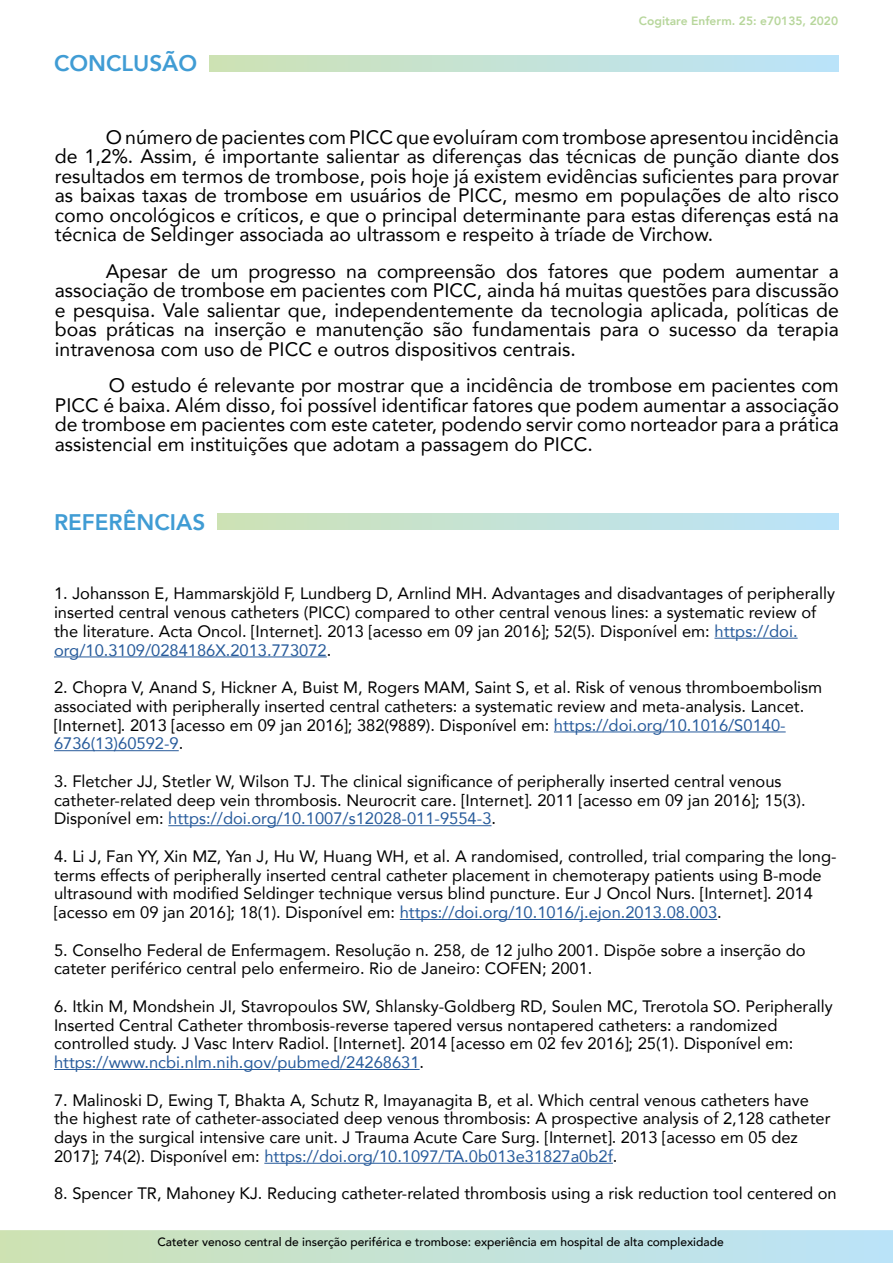
<style>
.page{position:relative;width:893px;height:1263px;background:#fff}
.page>*{position:absolute;margin:0;border:0;box-sizing:border-box;transform-origin:0 0}
.t1{font:800 22.5px "Avenir";color:#409cd4}
.t2{font:19.5px/19.5px "Avenir";color:#000;text-align:justify}
.t3{font:16.5px/18.8px "Avenir";color:#000}
.t4{font:500 12px "Avenir";color:#000}
.t5{font:800 12px "Avenir";color:#b7d69b}
.s1{color:#275b9b}
</style>
<div class="page">
<svg style="left:0;top:1230px;width:893px;height:33px"></svg>
<div style="left:210px;top:55px;width:629px;height:17px;background:linear-gradient(to right,#cee2b4,#bae3fb)"></div>
<div style="left:218px;top:513px;width:621px;height:17px;background:linear-gradient(to right,#cde2b5,#bae3fb)"></div>
<hr style="left:714px;top:638px;width:84px;height:1px;background:#275b9b">
<hr style="left:54px;top:656px;width:273px;height:1px;background:#275b9b">
<hr style="left:554px;top:731px;width:232px;height:1px;background:#275b9b">
<hr style="left:54px;top:750px;width:125px;height:1px;background:#275b9b">
<hr style="left:168px;top:825px;width:323px;height:1px;background:#275b9b">
<hr style="left:400px;top:919px;width:317px;height:1px;background:#275b9b">
<hr style="left:54px;top:1069px;width:366px;height:1px;background:#275b9b">
<hr style="left:264px;top:1163px;width:349px;height:1px;background:#275b9b">
<h1 class="t1" style="left:54px;top:46px;width:145px">CONCLUSÃO</h1>
<p class="t5" style="left:639px;top:12px;width:201px">Cogitare Enferm. 25: e70135, 2020</p>
<p class="t2" style="left:55px;top:126px;width:786px;text-indent:51px">O número de pacientes com PICC que evoluíram com trombose apresentou incidência de 1,2%. Assim, é importante salientar as diferenças das técnicas de punção diante dos resultados em termos de trombose, pois hoje já existem evidências suficientes para provar as baixas taxas de trombose em usuários de PICC, mesmo em populações de alto risco como oncológicos e críticos, e que o principal determinante para estas diferenças está na técnica de Seldinger associada ao ultrassom e respeito à tríade de Virchow.</p>
<p class="t2" style="left:55px;top:260px;width:786px;text-indent:51px">Apesar de um progresso na compreensão dos fatores que podem aumentar a associação de trombose em pacientes com PICC, ainda há muitas questões para discussão e pesquisa. Vale salientar que, independentemente da tecnologia aplicada, políticas de boas práticas na inserção e manutenção são fundamentais para o sucesso da terapia intravenosa com uso de PICC e outros dispositivos centrais.</p>
<p class="t2" style="left:55px;top:375px;width:786px;text-indent:54px">O estudo é relevante por mostrar que a incidência de trombose em pacientes com PICC é baixa. Além disso, foi possível identificar fatores que podem aumentar a associação de trombose em pacientes com este cateter, podendo servir como norteador para a prática assistencial em instituições que adotam a passagem do PICC.</p>
<h1 class="t1" style="left:54px;top:504px;width:153px">REFERÊNCIAS</h1>
<p class="t3" style="left:54px;top:584px;width:782px">1. Johansson E, Hammarskjöld F, Lundberg D, Arnlind MH. Advantages and disadvantages of peripherally inserted central venous catheters (PICC) compared to other central venous lines: a systematic review of the literature. Acta Oncol. [Internet]. 2013 [acesso em 09 jan 2016]; 52(5). Disponível em: <span class="s1">https://doi. org/10.3109/0284186X.2013.773072</span>.</p>
<p class="t3" style="left:54px;top:678px;width:770px">2. Chopra V, Anand S, Hickner A, Buist M, Rogers MAM, Saint S, et al. Risk of venous thromboembolism associated with peripherally inserted central catheters: a systematic review and meta-analysis. Lancet. [Internet]. 2013 [acesso em 09 jan 2016]; 382(9889). Disponível em: <span class="s1">https://doi.org/10.1016/S0140- 6736(13)60592-9</span>.</p>
<p class="t3" style="left:54px;top:771px;width:753px">3. Fletcher JJ, Stetler W, Wilson TJ. The clinical significance of peripherally inserted central venous catheter-related deep vein thrombosis. Neurocrit care. [Internet]. 2011 [acesso em 09 jan 2016]; 15(3).<br>Disponível em: <span class="s1">https://doi.org/10.1007/s12028-011-9554-3</span>.</p>
<p class="t3" style="left:54px;top:846px;width:784px">4. Li J, Fan YY, Xin MZ, Yan J, Hu W, Huang WH, et al. A randomised, controlled, trial comparing the long&shy;terms effects of peripherally inserted central catheter placement in chemoterapy patients using B-mode ultrasound with modified Seldinger technique versus blind puncture. Eur J Oncol Nurs. [Internet]. 2014 [acesso em 09 jan 2016]; 18(1). Disponível em: <span class="s1">https://doi.org/10.1016/j.ejon.2013.08.003</span>.</p>
<p class="t3" style="left:54px;top:940px;width:753px">5. Conselho Federal de Enfermagem. Resolução n. 258, de 12 julho 2001. Dispõe sobre a inserção do cateter periférico central pelo enfermeiro. Rio de Janeiro: COFEN; 2001.</p>
<p class="t3" style="left:54px;top:996px;width:780px">6. Itkin M, Mondshein JI, Stavropoulos SW, Shlansky-Goldberg RD, Soulen MC, Trerotola SO. Peripherally Inserted Central Catheter thrombosis-reverse tapered versus nontapered catheters: a randomized controlled study. J Vasc Interv Radiol. [Internet]. 2014 [acesso em 02 fev 2016]; 25(1). Disponível em: <span class="s1">https://www.ncbi.nlm.nih.gov/pubmed/24268631</span>.</p>
<p class="t3" style="left:54px;top:1090px;width:778px">7. Malinoski D, Ewing T, Bhakta A, Schutz R, Imayanagita B, et al. Which central venous catheters have the highest rate of catheter-associated deep venous thrombosis: A prospective analysis of 2,128 catheter days in the surgical intensive care unit. J Trauma Acute Care Surg. [Internet]. 2013 [acesso em 05 dez 2017]; 74(2). Disponível em: <span class="s1">https://doi.org/10.1097/TA.0b013e31827a0b2f</span>.</p>
<p class="t3" style="left:54px;top:1184px;width:784px">8. Spencer TR, Mahoney KJ. Reducing catheter-related thrombosis using a risk reduction tool centered on</p>
<p class="t4" style="left:158px;top:1232px;width:568px">Cateter venoso central de inserção periférica e trombose: experiência em hospital de alta complexidade</p>
</div>
